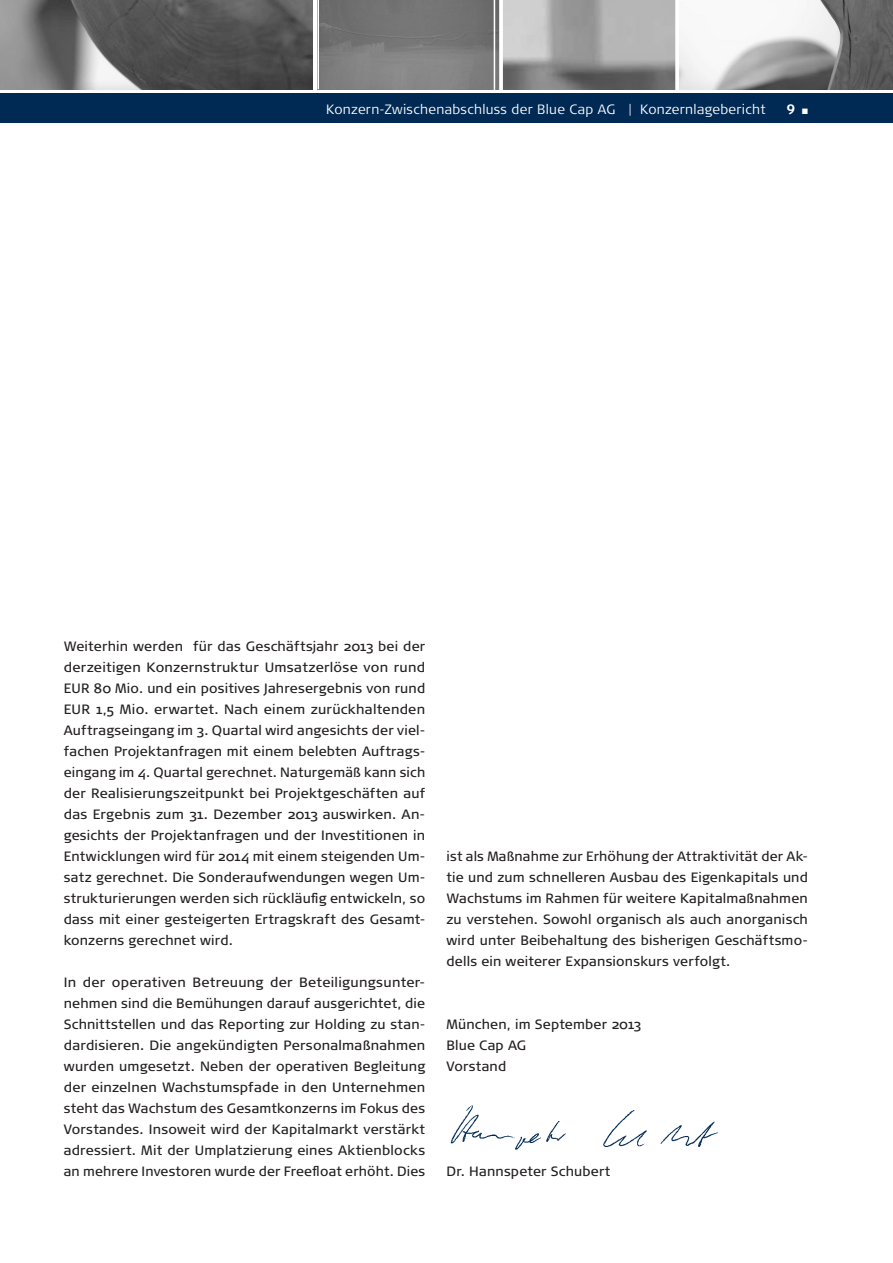
<style>
.page{position:relative;width:893px;height:1263px;background:#fff}
.page>*{position:absolute;margin:0;border:0;box-sizing:border-box;transform-origin:0 0}
.t1{font:13.5px/21px "Signa Normal";letter-spacing:.015em;color:#231f20;text-align:justify}
.t2{font:300 13.5px "Signa Column";letter-spacing:.02em;color:#fff}
.t3{font:700 13.5px "Signa Column";color:#fff}
</style>
<div class="page">
<img style="left:0;top:0;width:313px;height:89px">
<img style="left:503px;top:0;width:172px;height:89px">
<img style="left:319px;top:0;width:180px;height:89px">
<img style="left:679px;top:0;width:214px;height:89px">
<svg style="left:499px;top:0;width:4px;height:90px"></svg>
<hr style="left:494px;top:0;width:1px;height:91px;background:#fff">
<svg style="left:675px;top:0;width:1px;height:90px"></svg>
<div style="left:0;top:94px;width:893px;height:29px;background:#002954"></div>
<img style="left:450px;top:1105px;width:268px;height:45px">
<p class="t2" style="left:326px;top:101px;width:441px">Konzern-Zwischenabschluss der Blue Cap AG | Konzernlagebericht</p>
<p class="t3" style="left:787px;top:101px;width:10px">9</p>
<p class="t1" style="left:64px;top:636px;width:363px">Weiterhin werden für das Geschäftsjahr 2013 bei der derzeitigen Konzernstruktur Umsatzerlöse von rund EUR 80 Mio. und ein positives Jahresergebnis von rund EUR 1,5 Mio. erwartet. Nach einem zurückhaltenden Auftragseingang im 3. Quartal wird angesichts der viel&shy;fachen Projektanfragen mit einem belebten Auftrags&shy;eingang im 4. Quartal gerechnet. Naturgemäß kann sich der Realisierungszeitpunkt bei Projektgeschäften auf das Ergebnis zum 31. Dezember 2013 auswirken. An&shy;gesichts der Projektanfragen und der Investitionen in Entwicklungen wird für 2014 mit einem steigenden Um&shy;satz gerechnet. Die Sonderaufwendungen wegen Um&shy;strukturierungen werden sich rückläufig entwickeln, so dass mit einer gesteigerten Ertragskraft des Gesamt&shy;konzerns gerechnet wird.</p>
<p class="t1" style="left:64px;top:972px;width:363px">In der operativen Betreuung der Beteiligungsunter&shy;nehmen sind die Bemühungen darauf ausgerichtet, die Schnittstellen und das Reporting zur Holding zu stan&shy;dardisieren. Die angekündigten Personalmaßnahmen wurden umgesetzt. Neben der operativen Begleitung der einzelnen Wachstumspfade in den Unternehmen steht das Wachstum des Gesamtkonzerns im Fokus des Vorstandes. Insoweit wird der Kapitalmarkt verstärkt adressiert. Mit der Umplatzierung eines Aktienblocks an mehrere Investoren wurde der Freefloat erhöht. Dies</p>
<p class="t1" style="left:446px;top:846px;width:363px">ist als Maßnahme zur Erhöhung der Attraktivität der Ak&shy;tie und zum schnelleren Ausbau des Eigenkapitals und Wachstums im Rahmen für weitere Kapitalmaßnahmen zu verstehen. Sowohl organisch als auch anorganisch wird unter Beibehaltung des bisherigen Geschäftsmo&shy;dells ein weiterer Expansionskurs verfolgt.</p>
<p class="t1" style="left:446px;top:1014px;width:196px;text-align:left">München, im September 2013<br>Blue Cap AG<br>Vorstand</p>
<p class="t1" style="left:446px;top:1161px;width:166px">Dr. Hannspeter Schubert</p>
</div>
